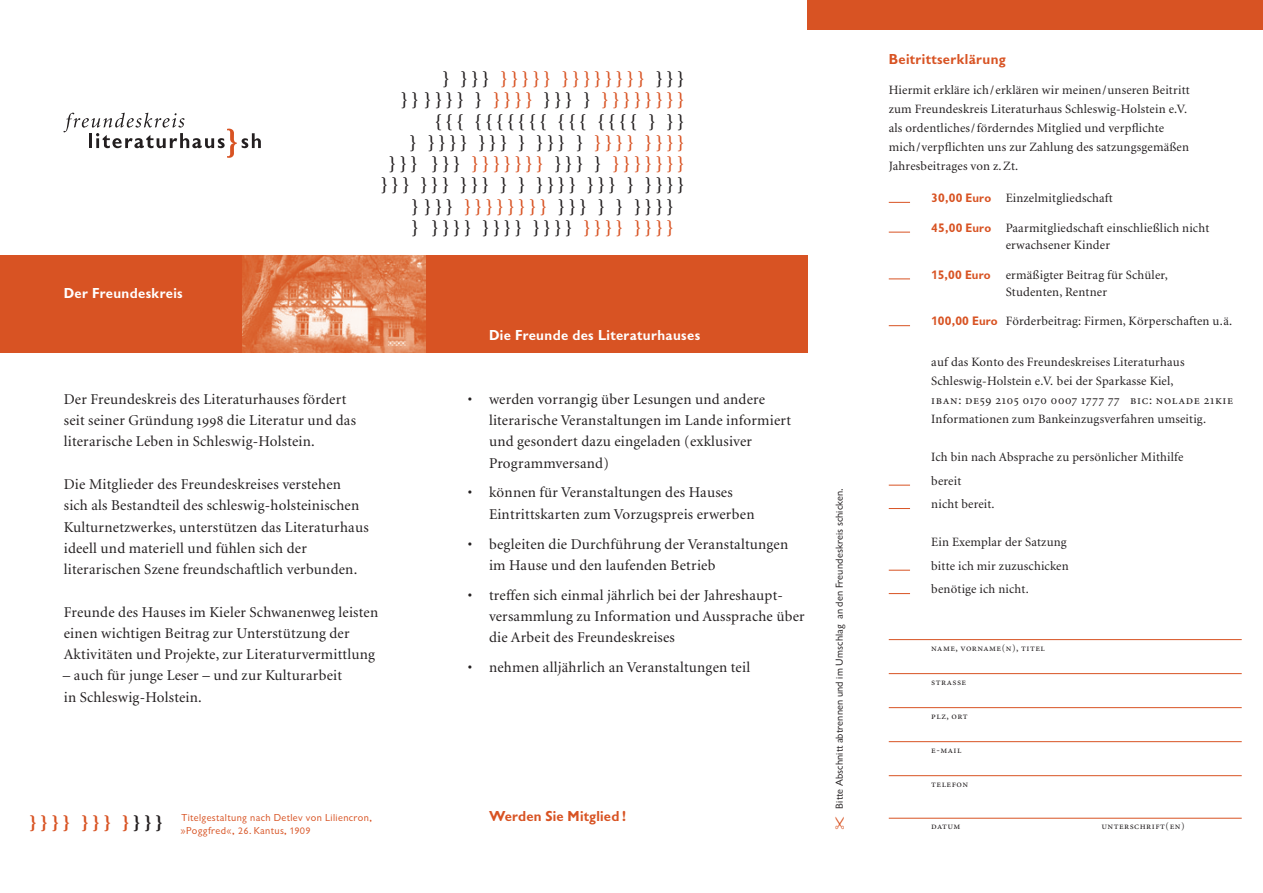
<style>
.page{position:relative;width:1263px;height:893px;background:#fff}
.page>*{position:absolute;margin:0;border:0;box-sizing:border-box;transform-origin:0 0}
.t1{font:19.5px/21.3px "Wunderlich";color:#231f20;text-align:right}
.t2{font:500 19.5px "Wunderlich";color:#d85323}
.t3{font:15px/21.3px "Minion";letter-spacing:.015em;color:#231f20}
.t4{font:700 15px "Giltus T";letter-spacing:.025em;color:#fff}
.t5{font:700 15px "Giltus T";letter-spacing:.025em;color:#d85323}
.t6{font:12.75px/19.2px "Minion";letter-spacing:.015em;color:#231f20}
.t7{font:12.75px "Minion Regular SC";letter-spacing:.05em;color:#231f20}
.t8{font:10.5px "Giltus T";letter-spacing:.04em;color:#d85323}
.t9{font:10.5px "Giltus T";letter-spacing:.015em;color:#231f20}
.t10{font:9.75px "Minion Regular SC";letter-spacing:.05em;color:#231f20}
.s1{color:#d85323}
.s2{color:#fff}
.s3{color:#231f20}
.s4{font-size:9.75px}
.s5{font-family:"Giltus T";font-weight:700;color:#d85323}
</style>
<div class="page">
<div style="left:808px;top:0;width:455px;height:30px;background:#d85323"></div>
<svg style="left:889px;top:202px;width:21px;height:1px"></svg>
<svg style="left:889px;top:232px;width:21px;height:1px"></svg>
<svg style="left:889px;top:279px;width:21px;height:1px"></svg>
<svg style="left:889px;top:325px;width:21px;height:1px"></svg>
<svg style="left:889px;top:485px;width:21px;height:1px"></svg>
<svg style="left:889px;top:508px;width:21px;height:1px"></svg>
<svg style="left:889px;top:570px;width:21px;height:1px"></svg>
<svg style="left:889px;top:593px;width:21px;height:1px"></svg>
<hr style="left:889px;top:639px;width:353px;height:1px;background:#d85323">
<hr style="left:889px;top:673px;width:353px;height:1px;background:#d85323">
<hr style="left:889px;top:707px;width:353px;height:1px;background:#d85323">
<hr style="left:889px;top:741px;width:353px;height:1px;background:#d85323">
<hr style="left:889px;top:775px;width:353px;height:1px;background:#d85323">
<hr style="left:889px;top:818px;width:353px;height:1px;background:#d85323">
<div style="left:0;top:255px;width:808px;height:98px;background:#d85323"></div>
<img style="left:242px;top:255px;width:183px;height:98px">
<svg style="left:63px;top:113px;width:198px;height:45px"></svg>
<p class="t4" style="left:64px;top:284px;width:121px">Der Freundeskreis</p>
<h1 class="t1" style="left:381px;top:68px;width:304px">} }}} <span class="s1">}}}}} }}}}}}}}</span> }}} }}}}}} } <span class="s1">}}}}</span> }}} } <span class="s1">}}}}}}}} </span>{{{ {{{{{{{ {{{ {{{{ } }}<br>} }}}} }}} } }}} } <span class="s1">}}}} }}}} </span>}}} }}} <span class="s1">}}}}}}}</span> }}} } <span class="s1">}}}}}}} </span>}}} }}} }}} } } }}}} }}} } }}}} }}}} <span class="s1">}}}}}}}}</span> }}} } } }}}}<span class="s2">}<br></span>} }}}} }}}} }}}} <span class="s1">}}}} }}}}</span><span class="s2">}</span></h1>
<p class="t4" style="left:489px;top:326px;width:213px">Die Freunde des Literaturhauses</p>
<p class="t3" style="left:64px;top:389px;width:284px">Der Freundeskreis des Literaturhauses fördert seit seiner Gründung</p>
<p class="t3" style="left:64px;top:410px;width:294px;text-indent:163px">die Literatur und das literarische Leben in Schleswig-Holstein.</p>
<p class="t3" style="left:64px;top:474px;width:306px">Die Mitglieder des Freundeskreises verstehen sich als Bestandteil des schleswig-holsteinischen Kulturnetzwerkes, unterstützen das Literaturhaus ideell und materiell und fühlen sich der literarischen Szene freundschaftlich verbunden.</p>
<p class="t3" style="left:64px;top:602px;width:316px">Freunde des Hauses im Kieler Schwanenweg leisten einen wichtigen Beitrag zur Unterstützung der<br>Aktivitäten und Projekte, zur Literaturvermittlung</p>
<p class="t3" style="left:63px;top:665px;width:281px">– auch für junge Leser – und zur Kulturarbeit in Schleswig-Holstein.</p>
<p class="t3" style="left:489px;top:389px;width:304px;text-indent:-21px">• werden vorrangig über Lesungen und andere literarische Veranstaltungen im Lande informiert und gesondert dazu eingeladen (exklusiver Programmversand)</p>
<p class="t3" style="left:489px;top:483px;width:267px;text-indent:-21px">• können für Veranstaltungen des Hauses<br>Eintrittskarten zum Vorzugspreis erwerben</p>
<p class="t3" style="left:489px;top:534px;width:301px;text-indent:-21px">• begleiten die Durchführung der Veranstaltungen im Hause und den laufenden Betrieb</p>
<p class="t3" style="left:489px;top:585px;width:317px;text-indent:-21px">• treffen sich einmal jährlich bei der Jahreshaupt&shy;versammlung zu Information und Aussprache über die Arbeit des Freundeskreises</p>
<p class="t3" style="left:468px;top:657px;width:284px">• nehmen alljährlich an Veranstaltungen teil</p>
<h1 class="t2" style="left:30px;top:812px;width:134px">}}}} }}} }<span class="s3">}}}</span></h1>
<p class="t8" style="left:181px;top:811px;width:192px">Titelgestaltung nach Detlev von Liliencron,</p>
<p class="t5" style="left:489px;top:807px;width:139px">Werden Sie Mitglied !</p>
<p class="t8" style="left:181px;top:824px;width:132px">»Poggfred«, <span class="s4">26.</span> Kantus, <span class="s4">1909</span></p>
<p class="t9" style="left:833px;top:809px;width:322px;rotate:-90deg">Bitte Abschnitt abtrennen und im Umschlag an den Freundeskreis schicken.</p>
<p class="t5" style="left:889px;top:50px;width:119px">Beitrittserklärung</p>
<p class="t6" style="left:889px;top:80px;width:303px">Hiermit erkläre ich/erklären wir meinen/unseren Beitritt zum Freundeskreis Literaturhaus Schleswig-Holstein e.V. als ordentliches/förderndes Mitglied und verpflichte mich/verpflichten uns zur Zahlung des satzungsgemäßen Jahresbeitrages von z.Zt.</p>
<p class="t6" style="left:931px;top:189px;width:183px"><span class="s5">30,00 Euro</span> Einzelmitgliedschaft</p>
<p class="t6" style="left:1006px;top:220px;width:205px;line-height:17px;text-indent:-74px"><span class="s5">45,00 Euro</span> Paarmitgliedschaft einschließlich nicht erwachsener Kinder</p>
<p class="t6" style="left:1006px;top:266px;width:164px;line-height:17px;text-indent:-74px"><span class="s5">15,00 Euro</span> ermäßigter Beitrag für Schüler,<br>Studenten, Rentner</p>
<p class="t6" style="left:931px;top:312px;width:303px"><span class="s5">100,00 Euro</span> Förderbeitrag: Firmen, Körperschaften u.ä.</p>
<p class="t6" style="left:931px;top:352px;width:255px">auf das Konto des Freundeskreises Literaturhaus<br>Schleswig-Holstein e.V. bei der Sparkasse Kiel,</p>
<p class="t7" style="left:931px;top:394px;width:304px">iban: de59 2105 0170 0007 1777 77 bic: nolade 21kie</p>
<p class="t6" style="left:931px;top:410px;width:276px">Informationen zum Bankeinzugsverfahren umseitig.</p>
<p class="t6" style="left:931px;top:446px;width:254px;line-height:23.4px">Ich bin nach Absprache zu persönlicher Mithilfe bereit<br>nicht bereit.</p>
<p class="t6" style="left:931px;top:531px;width:139px;line-height:23.4px">Ein Exemplar der Satzung bitte ich mir zuzuschicken benötige ich nicht.</p>
<p class="t10" style="left:931px;top:643px;width:115px">name, vorname(n), titel</p>
<p class="t10" style="left:931px;top:677px;width:36px">strasse</p>
<p class="t10" style="left:931px;top:711px;width:38px">plz, ort</p>
<p class="t10" style="left:931px;top:745px;width:32px">e-mail</p>
<p class="t10" style="left:931px;top:779px;width:38px">telefon</p>
<p class="t10" style="left:931px;top:821px;width:31px">datum</p>
<p class="t10" style="left:1101px;top:821px;width:85px">unterschrift(en)</p>
</div>
